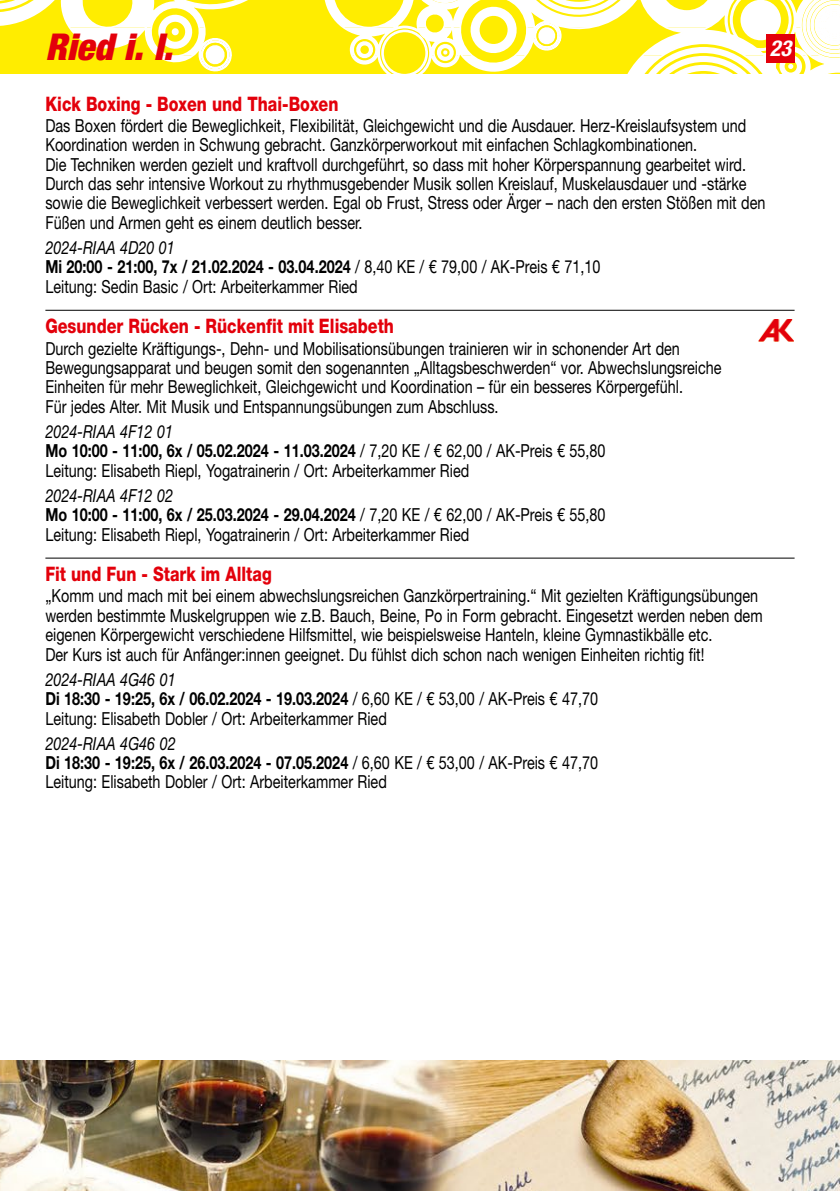
<style>
.page{position:relative;width:840px;height:1191px;background:#fff}
.page>*{position:absolute;margin:0;border:0;box-sizing:border-box;transform-origin:0 0}
.t1{font:italic 900 condensed 37px "Helvetica Neue LT Std";color:#e3000b}
.t2{font:italic 700 condensed 22px "Helvetica Neue LT Std";color:#fff}
.t3{font:800 20px "Helvetica Neue LT Std";color:#e3000b;scale:.8 1}
.t4{font:18px/19.4px "Helvetica Neue LT Std";color:#000;scale:.8 1}
.s1{font-style:italic}
.s2{font-weight:700}
</style>
<div class="page">
<svg style="left:0;top:0;width:839px;height:74px"></svg>
<div style="left:765px;top:34px;width:29px;height:28px;background:#e3000b"></div>
<hr style="left:45px;top:310px;width:749px;height:1px;background:#000">
<hr style="left:45px;top:557px;width:749px;height:1px;background:#000">
<img style="left:758px;top:320px;width:35px;height:22px">
<img style="left:0;top:1060px;width:839px;height:131px">
<h1 class="t1" style="left:45px;top:24px;width:129px">Ried i. I.</h1>
<p class="t2" style="left:769px;top:35px;width:23px">23</p>
<p class="t3" style="left:45px;top:92px;width:367px">Kick Boxing - Boxen und Thai-Boxen</p>
<p class="t4" style="left:45px;top:115px;width:901px">Das Boxen fördert die Beweglichkeit, Flexibilität, Gleichgewicht und die Ausdauer. Herz-Kreislaufsystem und Koordination werden in Schwung gebracht. Ganzkörperworkout mit einfachen Schlagkombinationen.<br>Die Techniken werden gezielt und kraftvoll durchgeführt, so dass mit hoher Körperspannung gearbeitet wird.<br>Durch das sehr intensive Workout zu rhythmusgebender Musik sollen Kreislauf, Muskelausdauer und -stärke sowie die Beweglichkeit verbessert werden. Egal ob Frust, Stress oder Ärger – nach den ersten Stößen mit den Füßen und Armen geht es einem deutlich besser.</p>
<p class="t4" style="left:45px;top:238px;width:695px"><span class="s1">2024-RIAA 4D20 01<br></span><span class="s2">Mi 20:00 - 21:00, 7x / 21.02.2024 - 03.04.2024</span> / 8,40 KE / € 79,00 / AK-Preis € 71,10<br>Leitung: Sedin Basic / Ort: Arbeiterkammer Ried</p>
<p class="t3" style="left:45px;top:314px;width:437px">Gesunder Rücken - Rückenfit mit Elisabeth</p>
<p class="t4" style="left:45px;top:338px;width:846px">Durch gezielte Kräftigungs-, Dehn- und Mobilisationsübungen trainieren wir in schonender Art den Bewegungsapparat und beugen somit den sogenannten „Alltagsbeschwerden“ vor. Abwechslungsreiche Einheiten für mehr Beweglichkeit, Gleichgewicht und Koordination – für ein besseres Körpergefühl.<br>Für jedes Alter. Mit Musik und Entspannungsübungen zum Abschluss.</p>
<p class="t4" style="left:45px;top:421px;width:701px"><span class="s1">2024-RIAA 4F12 01<br></span><span class="s2">Mo 10:00 - 11:00, 6x / 05.02.2024 - 11.03.2024</span> / 7,20 KE / € 62,00 / AK-Preis € 55,80<br>Leitung: Elisabeth Riepl, Yogatrainerin / Ort: Arbeiterkammer Ried</p>
<p class="t4" style="left:45px;top:485px;width:701px"><span class="s1">2024-RIAA 4F12 02<br></span><span class="s2">Mo 10:00 - 11:00, 6x / 25.03.2024 - 29.04.2024</span> / 7,20 KE / € 62,00 / AK-Preis € 55,80<br>Leitung: Elisabeth Riepl, Yogatrainerin / Ort: Arbeiterkammer Ried</p>
<p class="t3" style="left:45px;top:562px;width:284px">Fit und Fun - Stark im Alltag</p>
<p class="t4" style="left:45px;top:586px;width:897px">„Komm und mach mit bei einem abwechslungsreichen Ganzkörpertraining.“ Mit gezielten Kräftigungsübungen werden bestimmte Muskelgruppen wie z.B. Bauch, Beine, Po in Form gebracht. Eingesetzt werden neben dem eigenen Körpergewicht verschiedene Hilfsmittel, wie beispielsweise Hanteln, kleine Gymnastikbälle etc.<br>Der Kurs ist auch für Anfänger:innen geeignet. Du fühlst dich schon nach wenigen Einheiten richtig fit!</p>
<p class="t4" style="left:45px;top:669px;width:692px"><span class="s1">2024-RIAA 4G46 01<br></span><span class="s2">Di 18:30 - 19:25, 6x / 06.02.2024 - 19.03.2024</span> / 6,60 KE / € 53,00 / AK-Preis € 47,70<br>Leitung: Elisabeth Dobler / Ort: Arbeiterkammer Ried</p>
<p class="t4" style="left:45px;top:733px;width:692px"><span class="s1">2024-RIAA 4G46 02<br></span><span class="s2">Di 18:30 - 19:25, 6x / 26.03.2024 - 07.05.2024</span> / 6,60 KE / € 53,00 / AK-Preis € 47,70<br>Leitung: Elisabeth Dobler / Ort: Arbeiterkammer Ried</p>
</div>
